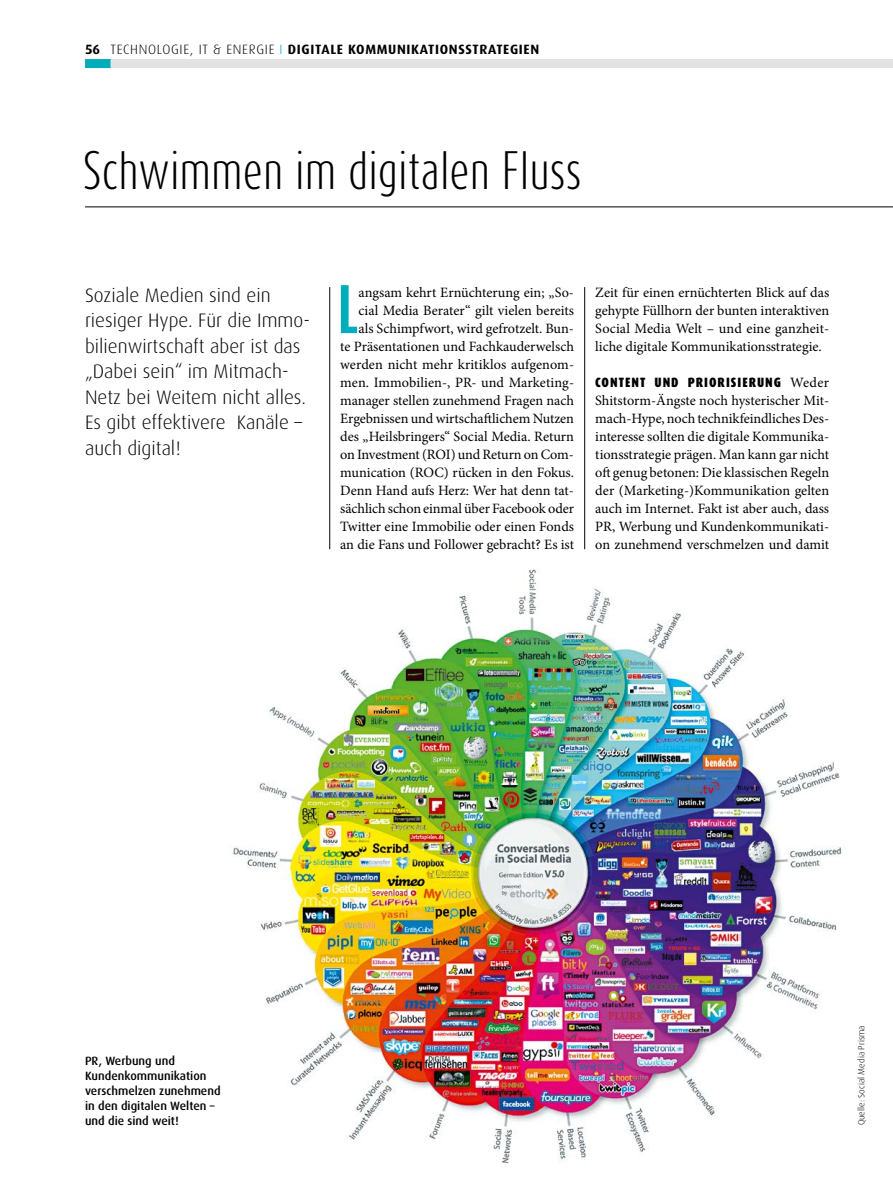
<style>
.page{position:relative;width:893px;height:1191px;background:#fff}
.page>*{position:absolute;margin:0;border:0;box-sizing:border-box;transform-origin:0 0}
.t1{font:700 57.15px "Dax Compact";color:#00adba}
.t2{font:300 45px "Dax Compact";color:#000}
.t3{font:300 19.5px/25.5px "Dax";color:#000}
.t4{font:14.25px/18px "Minion Pro";color:#000;text-align:justify}
.t5{font:700 13.5px "Dax";letter-spacing:.05em;color:#000}
.t6{font:900 13.5px "Dax Condensed";letter-spacing:.075em;color:#000}
.t7{font:500 12px/15px "Dax";color:#000}
.t8{font:300 9px "Dax";color:#000}
.s1{font-weight:300}
.s2{font-weight:300;color:#00adba}
.s3{font-family:"Minion Pro";font-weight:400;font-size:14.25px}
</style>
<div class="page">
<div style="left:85px;top:59px;width:808px;height:9px;background:#e3e3e3"></div>
<div style="left:85px;top:59px;width:26px;height:9px;background:#00adba"></div>
<img style="left:233px;top:569px;width:609px;height:595px">
<hr style="left:584px;top:287px;width:1px;height:262px;background:#000">
<hr style="left:329px;top:287px;width:1px;height:262px;background:#000">
<hr style="left:85px;top:207px;width:808px;height:1px;background:#000">
<p class="t5" style="left:85px;top:41px;width:456px">56 <span class="s1">Technologie, IT &amp; Energie</span> <span class="s2">i</span> DIGITALE KOMMUNIKATIONSSTRATEGIEN</p>
<h2 class="t2" style="left:83px;top:141px;width:500px">Schwimmen im digitalen Fluss</h2>
<h3 class="t3" style="left:85px;top:282px;width:227px">Soziale Medien sind ein riesiger Hype. Für die Immo&shy;bilienwirtschaft aber ist das „Dabei sein“ im Mitmach-<br>Netz bei Weitem nicht alles.<br>Es gibt effektivere Kanäle – auch digital!</h3>
<h1 class="t1" style="left:338px;top:272px;width:23px">L</h1>
<p class="t4" style="left:340px;top:284px;width:235px;text-align:right">angsam kehrt Ernüchterung ein; „So&shy;cial Media Berater“ gilt vielen bereits als Schimpfwort, wird gefrotzelt. Bun-<br>te Präsentationen und Fachkauderwelsch werden nicht mehr kritiklos aufgenom&shy;men. Immobilien-, PR- und Marketing&shy;manager stellen zunehmend Fragen nach Ergebnissen und wirtschaftlichem Nutzen des „Heilsbringers“ Social Media. Return on Investment (ROI) und Return on Com&shy;munication (ROC) rücken in den Fokus.<br>Denn Hand aufs Herz: Wer hat denn tat&shy;sächlich schon einmal über Facebook oder Twitter eine Immobilie oder einen Fonds an die Fans und Follower gebracht? Es ist</p>
<p class="t4" style="left:595px;top:284px;width:235px">Zeit für einen ernüchterten Blick auf das gehypte Füllhorn der bunten interaktiven Social Media Welt – und eine ganzheit&shy;liche digitale Kommunikationsstrategie.</p>
<p class="t6" style="left:595px;top:375px;width:235px">CONTENT UND PRIORISIERUNG <span class="s3">Weder</span></p>
<p class="t4" style="left:595px;top:392px;width:235px">Shitstorm-Ängste noch hysterischer Mit&shy;mach-Hype, noch technikfeindliches Des&shy;interesse sollten die digitale Kommunika&shy;tionsstrategie prägen. Man kann gar nicht oft genug betonen: Die klassischen Regeln der (Marketing-)Kommunikation gelten auch im Internet. Fakt ist aber auch, dass PR, Werbung und Kundenkommunikati&shy;on zunehmend verschmelzen und damit</p>
<p class="t7" style="left:85px;top:1053px;width:137px">PR, Werbung und<br>Kundenkommunikation verschmelzen zunehmend in den digitalen Welten – und die sind weit!</p>
<p class="t8" style="left:856px;top:1125px;width:102px;rotate:-90deg">Quelle: Social Media Prisma</p>
</div>
